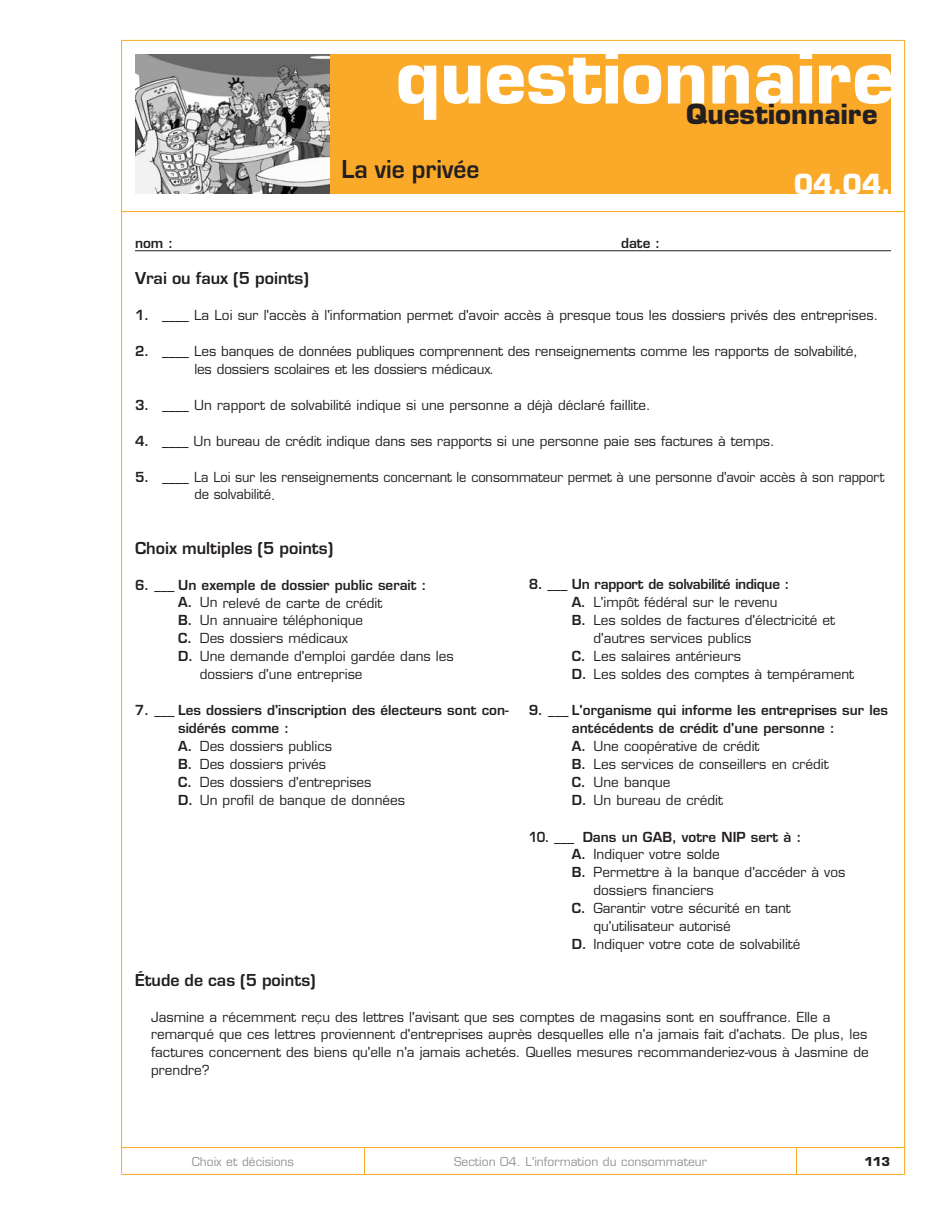
<style>
.page{position:relative;width:945px;height:1215px;background:#fff}
.page>*{position:absolute;margin:0;border:0;box-sizing:border-box;transform-origin:0 0}
.t1{font:700 72px "Eurostile";color:#fff}
.t2{font:700 27px "Eurostile";color:#231f20}
.t3{font:700 27px "Eurostile";color:#231f20;scale:.95 1}
.t4{font:700 27px "Eurostile";color:#fff}
.t5{font:700 18px "Eurostile";color:#231f20}
.t6{font:13.5px/18px "Eurostile";color:#231f20}
.t7{font:600 13.5px/18px "Eurostile";color:#231f20}
.t8{font:600 13.5px "Eurostile";letter-spacing:-.02em;color:#231f20}
.t9{font:600 13.5px "Eurostile";color:#231f20;scale:.9 1}
.t10{font:12px "Eurostile";color:#939598}
.t11{font:700 12px "Eurostile";color:#231f20}
.s1{font-weight:600}
.s2{font-weight:400}
</style>
<div class="page">
<hr style="left:122px;top:40px;width:783px;height:1px;background:#faa928">
<hr style="left:122px;top:1174px;width:783px;height:1px;background:#faa928">
<hr style="left:121px;top:40px;width:1px;height:1134px;background:#faa928">
<hr style="left:904px;top:40px;width:1px;height:1134px;background:#faa928">
<hr style="left:122px;top:1147px;width:782px;height:1px;background:#faa928">
<svg style="left:364px;top:1148px;width:1px;height:26px"></svg>
<svg style="left:796px;top:1148px;width:1px;height:26px"></svg>
<img style="left:135px;top:54px;width:196px;height:140px">
<div style="left:331px;top:54px;width:560px;height:140px;background:#faa928"></div>
<hr style="left:122px;top:211px;width:782px;height:1px;background:#faa928">
<hr style="left:135px;top:250px;width:756px;height:1px;background:#231f20">
<h1 class="t1" style="left:396px;top:50px;width:500px">questionnaire</h1>
<h2 class="t2" style="left:686px;top:104px;width:193px">Questionnaire</h2>
<h2 class="t3" style="left:342px;top:153px;width:147px">La vie privée</h2>
<p class="t7" style="left:135px;top:235px;width:40px">nom :</p>
<p class="t7" style="left:621px;top:235px;width:41px">date :</p>
<h2 class="t4" style="left:794px;top:173px;width:99px">04.04.</h2>
<h3 class="t5" style="left:135px;top:267px;width:175px">Vrai ou faux (5 points)</h3>
<p class="t6" style="left:135px;top:307px;width:745px"><span class="s1">1.</span> ____ La Loi sur l'accès à l'information permet d'avoir accès à presque tous les dossiers privés des entreprises.</p>
<p class="t6" style="left:194px;top:343px;width:665px;text-indent:-59px"><span class="s1">2.</span> ____ Les banques de données publiques comprennent des renseignements comme les rapports de solvabilité, les dossiers scolaires et les dossiers médicaux.</p>
<p class="t6" style="left:135px;top:397px;width:517px"><span class="s1">3.</span> ____ Un rapport de solvabilité indique si une personne a déjà déclaré faillite.</p>
<p class="t6" style="left:135px;top:433px;width:641px"><span class="s1">4.</span> ____ Un bureau de crédit indique dans ses rapports si une personne paie ses factures à temps.</p>
<p class="t6" style="left:194px;top:469px;width:692px;text-indent:-59px"><span class="s1">5.</span> ____ La Loi sur les renseignements concernant le consommateur permet à une personne d'avoir accès à son rapport de solvabilité.</p>
<h3 class="t5" style="left:135px;top:537px;width:200px">Choix multiples (5 points)</h3>
<p class="t7" style="left:135px;top:577px;width:293px">6. ___ Un exemple de dossier public serait :</p>
<p class="t6" style="left:178px;top:595px;width:206px"><span class="s1">A.</span> Un relevé de carte de crédit</p>
<p class="t6" style="left:178px;top:613px;width:186px"><span class="s1">B.</span> Un annuaire téléphonique</p>
<p class="t6" style="left:178px;top:631px;width:171px"><span class="s1">C.</span> Des dossiers médicaux</p>
<p class="t6" style="left:178px;top:649px;width:277px"><span class="s1">D.</span> Une demande d'emploi gardée dans les</p>
<p class="t6" style="left:200px;top:667px;width:164px">dossiers d'une entreprise</p>
<p class="t6" style="left:178px;top:703px;width:332px;text-indent:-43px"><span class="s1">7. ___ Les dossiers d'inscription des électeurs sont con&shy;sidérés comme :<br>A.</span> Des dossiers publics<br><span class="s1">B.</span> Des dossiers privés<br><span class="s1">C.</span> Des dossiers d'entreprises<br><span class="s1">D.</span> Un profil de banque de données</p>
<p class="t8" style="left:529px;top:579px;width:262px">8. ___ Un rapport de solvabilité indique :</p>
<p class="t6" style="left:572px;top:595px;width:207px"><span class="s1">A.</span> L'impôt fédéral sur le revenu</p>
<p class="t6" style="left:572px;top:613px;width:265px"><span class="s1">B.</span> Les soldes de factures d'électricité et</p>
<p class="t6" style="left:594px;top:631px;width:159px">d'autres services publics</p>
<p class="t6" style="left:572px;top:649px;width:170px"><span class="s1">C.</span> Les salaires antérieurs</p>
<p class="t6" style="left:572px;top:667px;width:284px"><span class="s1">D.</span> Les soldes des comptes à tempérament</p>
<p class="t7" style="left:572px;top:703px;width:318px;text-indent:-43px">9. ___ L'organisme qui informe les entreprises sur les antécédents de crédit d'une personne :<br>A. <span class="s2">Une coopérative de crédit<br></span>B. <span class="s2">Les services de conseillers en crédit<br></span>C. <span class="s2">Une banque<br></span>D. <span class="s2">Un bureau de crédit</span></p>
<p class="t9" style="left:529px;top:831px;width:305px">10. ___ Dans un GAB, votre NIP sert à :</p>
<p class="t6" style="left:572px;top:847px;width:149px"><span class="s1">A.</span> Indiquer votre solde</p>
<p class="t6" style="left:572px;top:865px;width:275px"><span class="s1">B.</span> Permettre à la banque d'accéder à vos</p>
<p class="t6" style="left:594px;top:883px;width:122px">dossiers financiers</p>
<p class="t6" style="left:572px;top:901px;width:220px"><span class="s1">C.</span> Garantir votre sécurité en tant</p>
<p class="t6" style="left:594px;top:919px;width:139px">qu'utilisateur autorisé</p>
<p class="t6" style="left:572px;top:937px;width:230px"><span class="s1">D.</span> Indiquer votre cote de solvabilité</p>
<h3 class="t5" style="left:135px;top:969px;width:182px">Étude de cas (5 points)</h3>
<p class="t6" style="left:151px;top:1009px;width:719px">Jasmine a récemment reçu des lettres l'avisant que ses comptes de magasins sont en souffrance. Elle a remarqué que ces lettres proviennent d'entreprises auprès desquelles elle n'a jamais fait d'achats. De plus, les factures concernent des biens qu'elle n'a jamais achetés. Quelles mesures recommanderiez-vous à Jasmine de prendre?</p>
<p class="t10" style="left:192px;top:1156px;width:104px">Choix et décisions</p>
<p class="t10" style="left:454px;top:1156px;width:254px">Section 04. L'information du consommateur</p>
<p class="t11" style="left:864px;top:1156px;width:27px">113</p>
</div>
